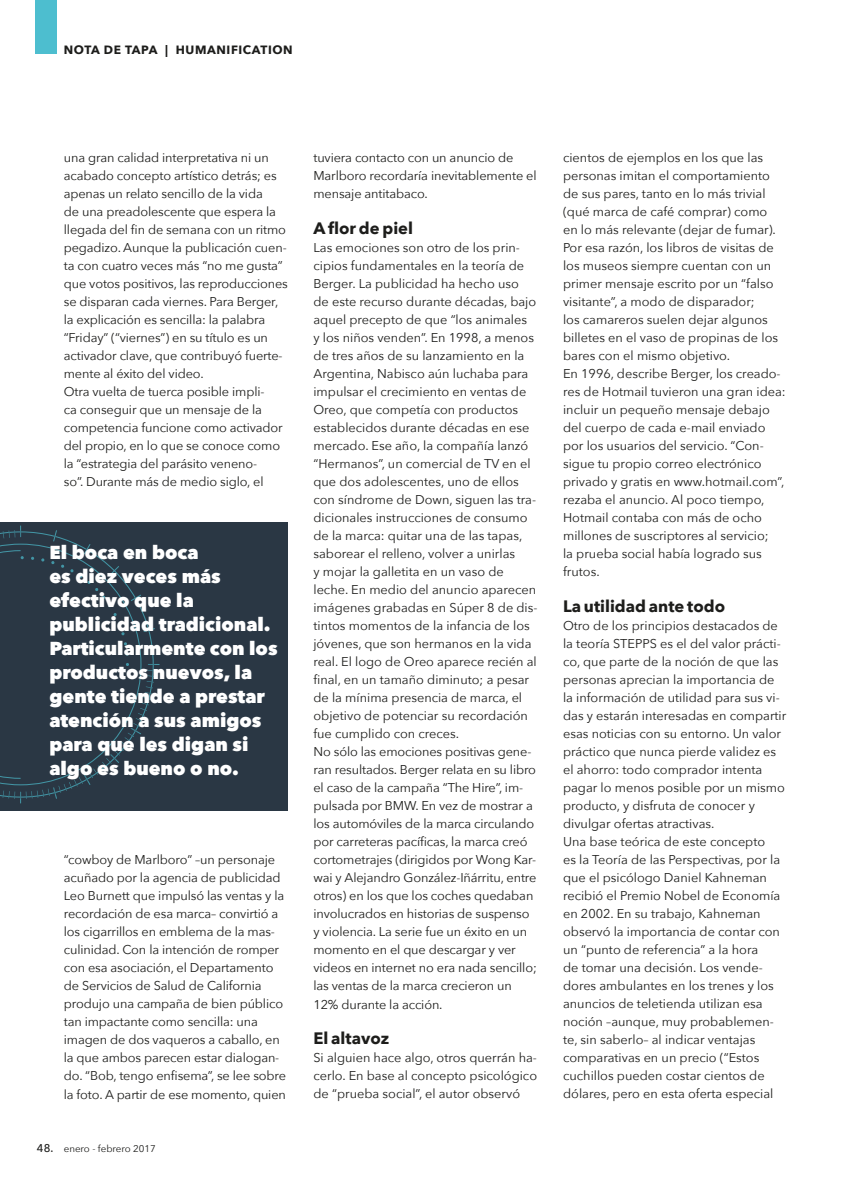
<style>
.page{position:relative;width:851px;height:1191px;background:#fff}
.page>*{position:absolute;margin:0;border:0;box-sizing:border-box;transform-origin:0 0}
.t1{font:800 18.75px/24px "Avenir Next";color:#fff}
.t2{font:700 16.5px "Avenir Next";color:#1d1d1b}
.t3{font:12.75px/18px "Avenir Next";color:#1d1d1b}
.t4{font:700 12px "Avenir Next";letter-spacing:.05em;color:#1d1d1b}
.t5{font:9.75px "Avenir Next";color:#1d1d1b}
.s1{font-weight:500;font-size:11.25px}
</style>
<div class="page">
<div style="left:35px;top:0;width:21px;height:54px;background:#4dbecf"></div>
<div style="left:0;top:522px;width:288px;height:288px;background:#2a3744"></div>
<svg style="left:0;top:525px;width:159px;height:278px"></svg>
<p class="t4" style="left:64px;top:39px;width:230px">NOTA DE TAPA | HUMANIFICATION</p>
<p class="t3" style="left:64px;top:148px;width:225px">una gran calidad interpretativa ni un acabado concepto artístico detrás; es apenas un relato sencillo de la vida<br>de una preadolescente que espera la llegada del fin de semana con un ritmo pegadizo. Aunque la publicación cuen&shy;ta con cuatro veces más “no me gusta” que votos positivos, las reproducciones se disparan cada viernes. Para Berger, la explicación es sencilla: la palabra “Friday” (“viernes”) en su título es un activador clave, que contribuyó fuerte&shy;mente al éxito del video.<br>Otra vuelta de tuerca posible impli-<br>ca conseguir que un mensaje de la competencia funcione como activador del propio, en lo que se conoce como la “estrategia del parásito veneno-<br>so”. Durante más de medio siglo, el</p>
<h1 class="t1" style="left:49px;top:540px;width:230px">El boca en boca<br>es diez veces más efectivo que la publicidad tradicional.<br>Particularmente con los productos nuevos, la gente tiende a prestar atención a sus amigos para que les digan si algo es bueno o no.</h1>
<p class="t3" style="left:64px;top:850px;width:224px">“cowboy de Marlboro” –un personaje acuñado por la agencia de publicidad Leo Burnett que impulsó las ventas y la recordación de esa marca– convirtió a los cigarrillos en emblema de la mas&shy;culinidad. Con la intención de romper con esa asociación, el Departamento de Servicios de Salud de California produjo una campaña de bien público tan impactante como sencilla: una imagen de dos vaqueros a caballo, en la que ambos parecen estar dialogan&shy;do. “Bob, tengo enfisema”, se lee sobre la foto. A partir de ese momento, quien</p>
<p class="t5" style="left:37px;top:1140px;width:120px"><span class="s1">48.</span> enero - febrero 2017</p>
<p class="t3" style="left:313px;top:148px;width:225px">tuviera contacto con un anuncio de<br>Marlboro recordaría inevitablemente el mensaje antitabaco.</p>
<p class="t2" style="left:313px;top:214px;width:101px">A flor de piel</p>
<p class="t3" style="left:313px;top:238px;width:225px">Las emociones son otro de los prin&shy;cipios fundamentales en la teoría de Berger. La publicidad ha hecho uso de este recurso durante décadas, bajo aquel precepto de que “los animales<br>y los niños venden”. En 1998, a menos de tres años de su lanzamiento en la Argentina, Nabisco aún luchaba para impulsar el crecimiento en ventas de Oreo, que competía con productos establecidos durante décadas en ese mercado. Ese año, la compañía lanzó “Hermanos”, un comercial de TV en el que dos adolescentes, uno de ellos con síndrome de Down, siguen las tra&shy;dicionales instrucciones de consumo de la marca: quitar una de las tapas, saborear el relleno, volver a unirlas<br>y mojar la galletita en un vaso de leche. En medio del anuncio aparecen imágenes grabadas en Súper 8 de dis&shy;tintos momentos de la infancia de los jóvenes, que son hermanos en la vida real. El logo de Oreo aparece recién al final, en un tamaño diminuto; a pesar de la mínima presencia de marca, el objetivo de potenciar su recordación fue cumplido con creces.<br>No sólo las emociones positivas gene&shy;ran resultados. Berger relata en su libro el caso de la campaña “The Hire”, im&shy;pulsada por BMW. En vez de mostrar a los automóviles de la marca circulando por carreteras pacíficas, la marca creó cortometrajes (dirigidos por Wong Kar&shy;wai y Alejandro González-Iñárritu, entre otros) en los que los coches quedaban involucrados en historias de suspenso y violencia. La serie fue un éxito en un momento en el que descargar y ver videos en internet no era nada sencillo; las ventas de la marca crecieron un 12% durante la acción.</p>
<p class="t2" style="left:313px;top:1024px;width:77px">El altavoz</p>
<p class="t3" style="left:313px;top:1048px;width:225px;text-align:justify">Si alguien hace algo, otros querrán ha&shy;cerlo. En base al concepto psicológico de “prueba social”, el autor observó</p>
<p class="t3" style="left:563px;top:148px;width:224px">cientos de ejemplos en los que las personas imitan el comportamiento de sus pares, tanto en lo más trivial (qué marca de café comprar) como<br>en lo más relevante (dejar de fumar).<br>Por esa razón, los libros de visitas de los museos siempre cuentan con un primer mensaje escrito por un “falso visitante”, a modo de disparador;<br>los camareros suelen dejar algunos billetes en el vaso de propinas de los bares con el mismo objetivo.<br>En 1996, describe Berger, los creado&shy;res de Hotmail tuvieron una gran idea: incluir un pequeño mensaje debajo del cuerpo de cada e-mail enviado por los usuarios del servicio. “Con&shy;sigue tu propio correo electrónico privado y gratis en www.hotmail.com”, rezaba el anuncio. Al poco tiempo, Hotmail contaba con más de ocho millones de suscriptores al servicio;<br>la prueba social había logrado sus frutos.</p>
<p class="t2" style="left:563px;top:592px;width:164px">La utilidad ante todo</p>
<p class="t3" style="left:563px;top:616px;width:225px">Otro de los principios destacados de la teoría STEPPS es el del valor prácti&shy;co, que parte de la noción de que las personas aprecian la importancia de la información de utilidad para sus vi&shy;das y estarán interesadas en compartir esas noticias con su entorno. Un valor práctico que nunca pierde validez es el ahorro: todo comprador intenta pagar lo menos posible por un mismo producto, y disfruta de conocer y divulgar ofertas atractivas.<br>Una base teórica de este concepto<br>es la Teoría de las Perspectivas, por la que el psicólogo Daniel Kahneman recibió el Premio Nobel de Economía en 2002. En su trabajo, Kahneman observó la importancia de contar con un “punto de referencia” a la hora<br>de tomar una decisión. Los vende&shy;dores ambulantes en los trenes y los anuncios de teletienda utilizan esa noción –aunque, muy probablemen&shy;te, sin saberlo– al indicar ventajas comparativas en un precio (“Estos cuchillos pueden costar cientos de dólares, pero en esta oferta especial</p>
</div>
